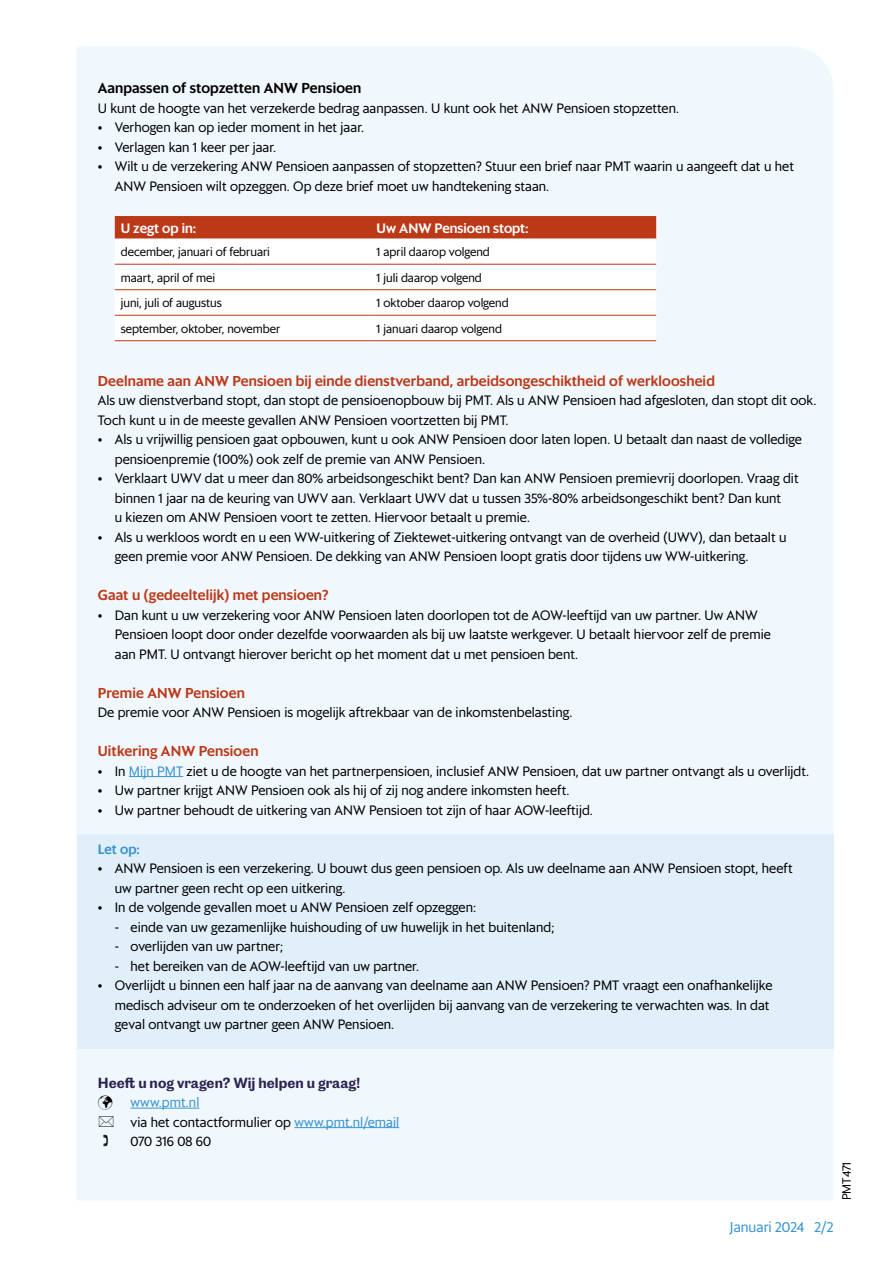
<style>
.page{position:relative;width:893px;height:1263px;background:#fff}
.page>*{position:absolute;margin:0;border:0;box-sizing:border-box;transform-origin:0 0}
.t1{font:500 14.25px "Sanomat Sans";letter-spacing:.01em;color:#bc3918}
.t2{font:500 14.25px "Sanomat Sans";letter-spacing:.01em;color:#000}
.t3{font:14.25px "Sanomat Sans";color:#3793d1}
.t4{font:13.5px/19.5px "Sanomat Sans";letter-spacing:.005em;color:#000}
.t5{font:600 13.5px "Caslon Doric";letter-spacing:.005em;color:#2c2352}
.t6{font:500 13.5px "Sanomat Sans";color:#fff}
.t7{font:500 13.5px "Sanomat Sans";color:#3793d1}
.t8{font:12px "Sanomat Sans";color:#000}
.s1{color:#3793d1}
</style>
<div class="page">
<div style="left:77px;top:46px;width:756px;height:1154px;background:#f1f8fd"></div>
<div style="left:77px;top:834px;width:756px;height:214px;background:#e1effb"></div>
<hr style="left:129px;top:776px;width:54px;height:1px;background:#3793d1">
<hr style="left:131px;top:1108px;width:68px;height:1px;background:#3793d1">
<hr style="left:294px;top:1127px;width:105px;height:1px;background:#3793d1">
<div style="left:115px;top:216px;width:541px;height:23px;background:#bc3918"></div>
<svg style="left:115px;top:239px;width:541px;height:101px"></svg>
<hr style="left:115px;top:264px;width:256px;height:1px;background:#bc3918">
<hr style="left:371px;top:264px;width:285px;height:1px;background:#bc3918">
<hr style="left:115px;top:289px;width:256px;height:1px;background:#bc3918">
<hr style="left:371px;top:289px;width:285px;height:1px;background:#bc3918">
<hr style="left:115px;top:315px;width:256px;height:1px;background:#bc3918">
<hr style="left:371px;top:315px;width:285px;height:1px;background:#bc3918">
<hr style="left:115px;top:340px;width:256px;height:1px;background:#bc3918">
<hr style="left:371px;top:340px;width:285px;height:1px;background:#bc3918">
<svg style="left:99px;top:1115px;width:31px;height:12px"></svg>
<svg style="left:104px;top:1135px;width:4px;height:11px"></svg>
<p class="t2" style="left:98px;top:77px;width:265px">Aanpassen of stopzetten ANW Pensioen</p>
<p class="t4" style="left:98px;top:97px;width:583px">U kunt de hoogte van het verzekerde bedrag aanpassen. U kunt ook het ANW Pensioen stopzetten.</p>
<p class="t4" style="left:98px;top:116px;width:268px">• Verhogen kan op ieder moment in het jaar.</p>
<p class="t4" style="left:98px;top:136px;width:180px">• Verlagen kan 1 keer per jaar.</p>
<p class="t4" style="left:115px;top:155px;width:681px;text-indent:-17px">• Wilt u de verzekering ANW Pensioen aanpassen of stopzetten? Stuur een brief naar PMT waarin u aangeeft dat u het<br>ANW Pensioen wilt opzeggen. Op deze brief moet uw handtekening staan.</p>
<p class="t6" style="left:121px;top:218px;width:77px">U zegt op in:</p>
<p class="t6" style="left:377px;top:218px;width:154px">Uw ANW Pensioen stopt:</p>
<p class="t8" style="left:121px;top:243px;width:151px">december, januari of februari</p>
<p class="t8" style="left:377px;top:243px;width:115px">1 april daarop volgend</p>
<p class="t8" style="left:121px;top:268px;width:96px">maart, april of mei</p>
<p class="t8" style="left:377px;top:268px;width:107px">1 juli daarop volgend</p>
<p class="t8" style="left:121px;top:294px;width:103px">juni, juli of augustus</p>
<p class="t8" style="left:377px;top:294px;width:134px">1 oktober daarop volgend</p>
<p class="t8" style="left:121px;top:319px;width:161px">september, oktober, november</p>
<p class="t8" style="left:377px;top:319px;width:127px">1 januari daarop volgend</p>
<p class="t1" style="left:98px;top:370px;width:619px">Deelname aan ANW Pensioen bij einde dienstverband, arbeidsongeschiktheid of werkloosheid</p>
<p class="t4" style="left:98px;top:389px;width:720px">Als uw dienstverband stopt, dan stopt de pensioenopbouw bij PMT. Als u ANW Pensioen had afgesloten, dan stopt dit ook.<br>Toch kunt u in de meeste gevallen ANW Pensioen voortzetten bij PMT.</p>
<p class="t4" style="left:115px;top:428px;width:689px;text-indent:-17px">• Als u vrijwillig pensioen gaat opbouwen, kunt u ook ANW Pensioen door laten lopen. U betaalt dan naast de volledige pensioenpremie (100%) ook zelf de premie van ANW Pensioen.</p>
<p class="t4" style="left:115px;top:467px;width:685px;text-indent:-17px">• Verklaart UWV dat u meer dan 80% arbeidsongeschikt bent? Dan kan ANW Pensioen premievrij doorlopen. Vraag dit binnen 1 jaar na de keuring van UWV aan. Verklaart UWV dat u tussen 35%-80% arbeidsongeschikt bent? Dan kunt<br>u kiezen om ANW Pensioen voort te zetten. Hiervoor betaalt u premie.</p>
<p class="t4" style="left:115px;top:526px;width:673px;text-indent:-17px">• Als u werkloos wordt en u een WW-uitkering of Ziektewet-uitkering ontvangt van de overheid (UWV), dan betaalt u geen premie voor ANW Pensioen. De dekking van ANW Pensioen loopt gratis door tijdens uw WW-uitkering.</p>
<p class="t1" style="left:98px;top:584px;width:232px">Gaat u (gedeeltelijk) met pensioen?</p>
<p class="t4" style="left:115px;top:604px;width:658px;text-indent:-17px">• Dan kunt u uw verzekering voor ANW Pensioen laten doorlopen tot de AOW-leeftijd van uw partner. Uw ANW<br>Pensioen loopt door onder dezelfde voorwaarden als bij uw laatste werkgever. U betaalt hiervoor zelf de premie aan PMT. U ontvangt hierover bericht op het moment dat u met pensioen bent.</p>
<p class="t1" style="left:98px;top:682px;width:149px">Premie ANW Pensioen</p>
<p class="t4" style="left:98px;top:701px;width:476px">De premie voor ANW Pensioen is mogelijk aftrekbaar van de inkomstenbelasting.</p>
<p class="t1" style="left:98px;top:740px;width:162px">Uitkering ANW Pensioen</p>
<p class="t4" style="left:98px;top:760px;width:713px">• In <span class="s1">Mijn PMT</span> ziet u de hoogte van het partnerpensioen, inclusief ANW Pensioen, dat uw partner ontvangt als u overlijdt.</p>
<p class="t4" style="left:98px;top:779px;width:473px">• Uw partner krijgt ANW Pensioen ook als hij of zij nog andere inkomsten heeft.</p>
<p class="t4" style="left:98px;top:799px;width:497px">• Uw partner behoudt de uitkering van ANW Pensioen tot zijn of haar AOW-leeftijd.</p>
<p class="t7" style="left:98px;top:838px;width:44px">Let op:</p>
<p class="t4" style="left:115px;top:857px;width:679px;text-indent:-17px">• ANW Pensioen is een verzekering. U bouwt dus geen pensioen op. Als uw deelname aan ANW Pensioen stopt, heeft uw partner geen recht op een uitkering.</p>
<p class="t4" style="left:98px;top:896px;width:380px">• In de volgende gevallen moet u ANW Pensioen zelf opzeggen:</p>
<p class="t4" style="left:115px;top:916px;width:441px">- einde van uw gezamenlijke huishouding of uw huwelijk in het buitenland;</p>
<p class="t4" style="left:115px;top:935px;width:170px">- overlijden van uw partner;</p>
<p class="t4" style="left:115px;top:955px;width:306px">- het bereiken van de AOW-leeftijd van uw partner.</p>
<p class="t4" style="left:115px;top:974px;width:659px;text-indent:-17px">• Overlijdt u binnen een half jaar na de aanvang van deelname aan ANW Pensioen? PMT vraagt een onafhankelijke medisch adviseur om te onderzoeken of het overlijden bij aanvang van de verzekering te verwachten was. In dat geval ontvangt uw partner geen ANW Pensioen.</p>
<p class="t5" style="left:98px;top:1072px;width:264px">Heeft u nog vragen? Wij helpen u graag!</p>
<p class="t4" style="left:131px;top:1091px;width:270px;text-indent:-33px">✓ <span class="s1">www.pmt.nl<br></span>via het contactformulier op <span class="s1">www.pmt.nl/email<br></span>070 316 08 60</p>
<p class="t3" style="left:730px;top:1216px;width:105px">Januari 2024 2/2</p>
<p class="t8" style="left:838px;top:1200px;width:40px;rotate:-90deg">PMT471</p>
</div>
